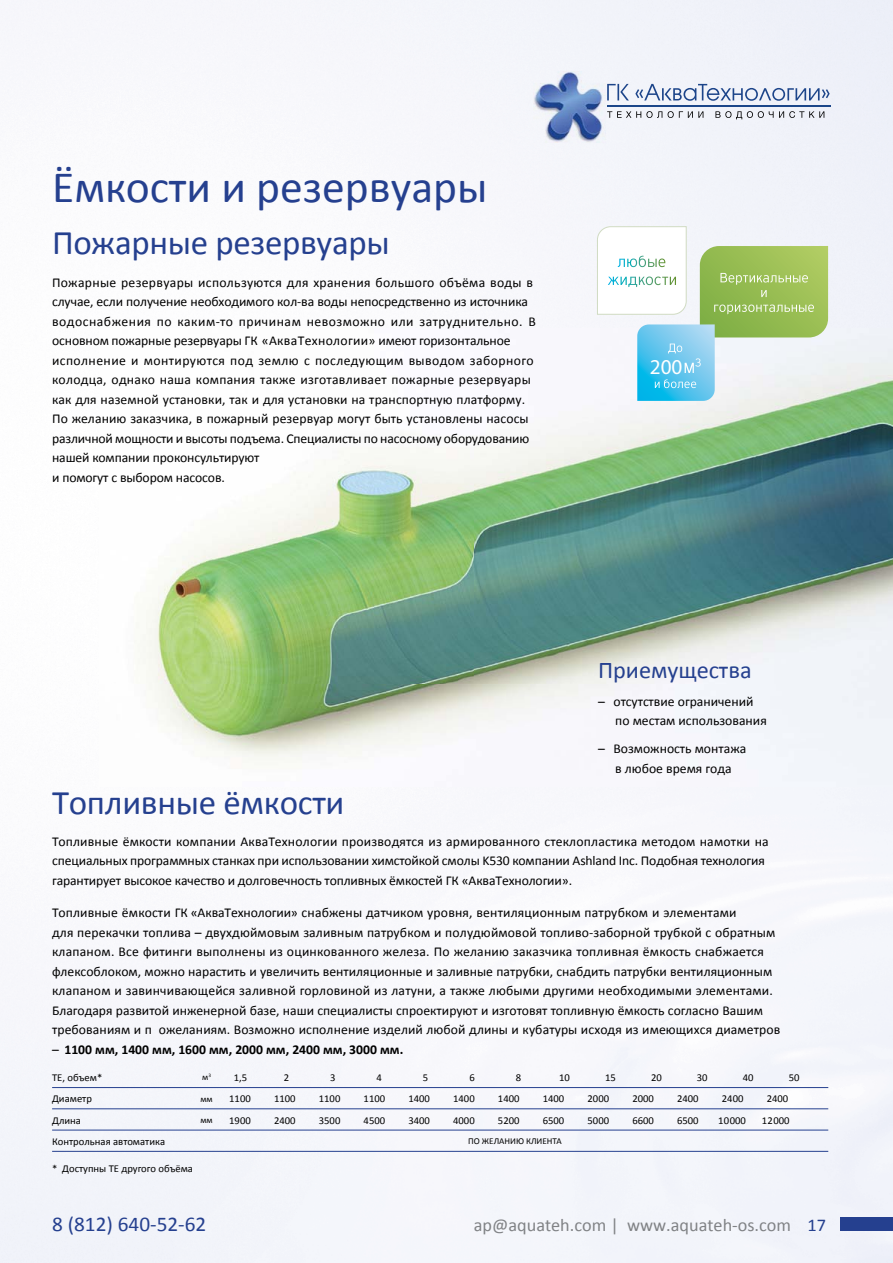
<style>
.page{position:relative;width:893px;height:1263px;background:#fff}
.page>*{position:absolute;margin:0;border:0;box-sizing:border-box;transform-origin:0 0}
.t1{font:45px "Calibri";color:#25408f}
.t2{font:34.5px "Calibri";letter-spacing:-.01em;color:#25408f}
.t3{font:24px "Calibri";color:#25408f}
.t4{font:21.15px "Myriad Pro";color:#fff}
.t5{font:21px "Calibri";color:#25408f}
.t6{font:18px "Calibri";color:#808285}
.t7{font:13.5px/19.5px "Calibri";letter-spacing:.005em;color:#000}
.t8{font:700 13.5px "Calibri";color:#000}
.t9{font:10.5px "Calibri";color:#000}
.t10{font:9px "Calibri";color:#000}
.s1{font-weight:400}
.s2{color:#25408f}
</style>
<div class="page">
<img style="left:0;top:0;width:893px;height:1263px">
<img style="left:99px;top:328px;width:794px;height:459px">
<div style="left:841px;top:1218px;width:52px;height:13px;background:#25408f"></div>
<svg style="left:597px;top:226px;width:231px;height:175px"></svg>
<hr style="left:52px;top:1087px;width:776px;height:1px;background:#25408f">
<hr style="left:52px;top:1108px;width:776px;height:1px;background:#25408f">
<hr style="left:52px;top:1130px;width:776px;height:1px;background:#25408f">
<hr style="left:52px;top:1151px;width:776px;height:1px;background:#25408f">
<img style="left:533px;top:71px;width:72px;height:72px">
<svg style="left:607px;top:84px;width:22px;height:16px"></svg>
<svg style="left:635px;top:84px;width:195px;height:17px"></svg>
<hr style="left:607px;top:106px;width:223px;height:1px;background:#1b4689">
<svg style="left:607px;top:111px;width:55px;height:7px"></svg>
<svg style="left:668px;top:111px;width:35px;height:7px"></svg>
<svg style="left:715px;top:111px;width:109px;height:8px"></svg>
<h1 class="t1" style="left:52px;top:159px;width:437px">Ёмкости и резервуары</h1>
<h2 class="t2" style="left:52px;top:221px;width:339px">Пожарные резервуары</h2>
<p class="t7" style="left:52px;top:272px;width:485px">Пожарные резервуары используются для хранения большого объёма воды в случае, если получение необходимого кол-ва воды непосредственно из источника водоснабжения по каким-то причинам невозможно или затруднительно. В основном пожарные резервуары ГК «АкваТехнологии» имеют горизонтальное исполнение и монтируются под землю с последующим выводом заборного колодца, однако наша компания также изготавливает пожарные резервуары как для наземной установки, так и для установки на транспортную платформу.<br>По желанию заказчика, в пожарный резервуар могут быть установлены насосы различной мощности и высоты подъема. Специалисты по насосному оборудованию нашей компании проконсультируют<br>и помогут с выбором насосов.</p>
<h3 class="t4" style="left:650px;top:354px;width:34px">200</h3>
<h3 class="t3" style="left:598px;top:655px;width:155px">Приемущества</h3>
<p class="t7" style="left:615px;top:692px;width:153px;text-indent:-17px">– отсутствие ограничений по местам использования</p>
<p class="t7" style="left:598px;top:739px;width:150px;text-align:center">– Возможность монтажа в любое время года</p>
<h2 class="t2" style="left:52px;top:780px;width:294px">Топливные ёмкости</h2>
<p class="t7" style="left:52px;top:831px;width:718px">Топливные ёмкости компании АкваТехнологии производятся из армированного стеклопластика методом намотки на специальных программных станках при использовании химстойкой смолы K530 компании Ashland Inc. Подобная технология гарантирует высокое качество и долговечность топливных ёмкостей ГК «АкваТехнологии».</p>
<p class="t7" style="left:52px;top:903px;width:730px">Топливные ёмкости ГК «АкваТехнологии» снабжены датчиком уровня, вентиляционным патрубком и элементами<br>для перекачки топлива – двухдюймовым заливным патрубком и полудюймовой топливо-заборной трубкой с обратным клапаном. Все фитинги выполнены из оцинкованного железа. По желанию заказчика топливная ёмкость снабжается флексоблоком, можно нарастить и увеличить вентиляционные и заливные патрубки, снабдить патрубки вентиляционным клапаном и завинчивающейся заливной горловиной из латуни, а также любыми другими необходимыми элементами.<br>Благодаря развитой инженерной базе, наши специалисты спроектируют и изготовят топливную ёмкость согласно Вашим требованиям и п ожеланиям. Возможно исполнение изделий любой длины и кубатуры исходя из имеющихся диаметров</p>
<p class="t8" style="left:52px;top:1040px;width:353px"><span class="s1">–</span> 1100 мм, 1400 мм, 1600 мм, 2000 мм, 2400 мм, 3000 мм.</p>
<p class="t9" style="left:52px;top:1071px;width:52px">ТЕ, объем*</p>
<p class="t10" style="left:202px;top:1072px;width:11px">м<sup>3</sup></p>
<p class="t9" style="left:234px;top:1071px;width:15px">1,5</p>
<p class="t9" style="left:284px;top:1071px;width:7px">2</p>
<p class="t9" style="left:330px;top:1071px;width:7px">3</p>
<p class="t9" style="left:377px;top:1071px;width:7px">4</p>
<p class="t9" style="left:423px;top:1071px;width:7px">5</p>
<p class="t9" style="left:469px;top:1071px;width:7px">6</p>
<p class="t9" style="left:516px;top:1071px;width:7px">8</p>
<p class="t9" style="left:559px;top:1071px;width:12px">10</p>
<p class="t9" style="left:605px;top:1071px;width:12px">15</p>
<p class="t9" style="left:651px;top:1071px;width:12px">20</p>
<p class="t9" style="left:697px;top:1071px;width:12px">30</p>
<p class="t9" style="left:743px;top:1071px;width:12px">40</p>
<p class="t9" style="left:789px;top:1071px;width:12px">50</p>
<p class="t9" style="left:52px;top:1092px;width:41px">Диаметр</p>
<p class="t10" style="left:200px;top:1093px;width:14px">мм</p>
<p class="t9" style="left:229px;top:1092px;width:23px">1100</p>
<p class="t9" style="left:274px;top:1092px;width:23px">1100</p>
<p class="t9" style="left:319px;top:1092px;width:23px">1100</p>
<p class="t9" style="left:364px;top:1092px;width:23px">1100</p>
<p class="t9" style="left:408px;top:1092px;width:23px">1400</p>
<p class="t9" style="left:453px;top:1092px;width:23px">1400</p>
<p class="t9" style="left:498px;top:1092px;width:23px">1400</p>
<p class="t9" style="left:543px;top:1092px;width:23px">1400</p>
<p class="t9" style="left:588px;top:1092px;width:23px">2000</p>
<p class="t9" style="left:632px;top:1092px;width:23px">2000</p>
<p class="t9" style="left:677px;top:1092px;width:23px">2400</p>
<p class="t9" style="left:722px;top:1092px;width:23px">2400</p>
<p class="t9" style="left:767px;top:1092px;width:23px">2400</p>
<p class="t9" style="left:52px;top:1113px;width:30px">Длина</p>
<p class="t10" style="left:200px;top:1114px;width:14px">мм</p>
<p class="t9" style="left:229px;top:1113px;width:23px">1900</p>
<p class="t9" style="left:274px;top:1113px;width:23px">2400</p>
<p class="t9" style="left:319px;top:1113px;width:23px">3500</p>
<p class="t9" style="left:364px;top:1113px;width:23px">4500</p>
<p class="t9" style="left:408px;top:1113px;width:23px">3400</p>
<p class="t9" style="left:453px;top:1113px;width:23px">4000</p>
<p class="t9" style="left:498px;top:1113px;width:23px">5200</p>
<p class="t9" style="left:543px;top:1113px;width:23px">6500</p>
<p class="t9" style="left:588px;top:1113px;width:23px">5000</p>
<p class="t9" style="left:632px;top:1113px;width:23px">6600</p>
<p class="t9" style="left:677px;top:1113px;width:23px">6500</p>
<p class="t9" style="left:718px;top:1113px;width:29px">10000</p>
<p class="t9" style="left:762px;top:1113px;width:29px">12000</p>
<p class="t9" style="left:52px;top:1135px;width:115px">Контрольная автоматика</p>
<p class="t10" style="left:468px;top:1135px;width:95px">ПО ЖЕЛАНИЮ КЛИЕНТА</p>
<p class="t9" style="left:52px;top:1162px;width:142px">* Доступны ТЕ другого объёма</p>
<h3 class="t5" style="left:52px;top:1211px;width:156px">8 (812) 640-52-62</h3>
<h3 class="t6" style="left:474px;top:1214px;width:354px">ap@aquateh.com | www.aquateh-os.com <span class="s2">17</span></h3>
</div>
